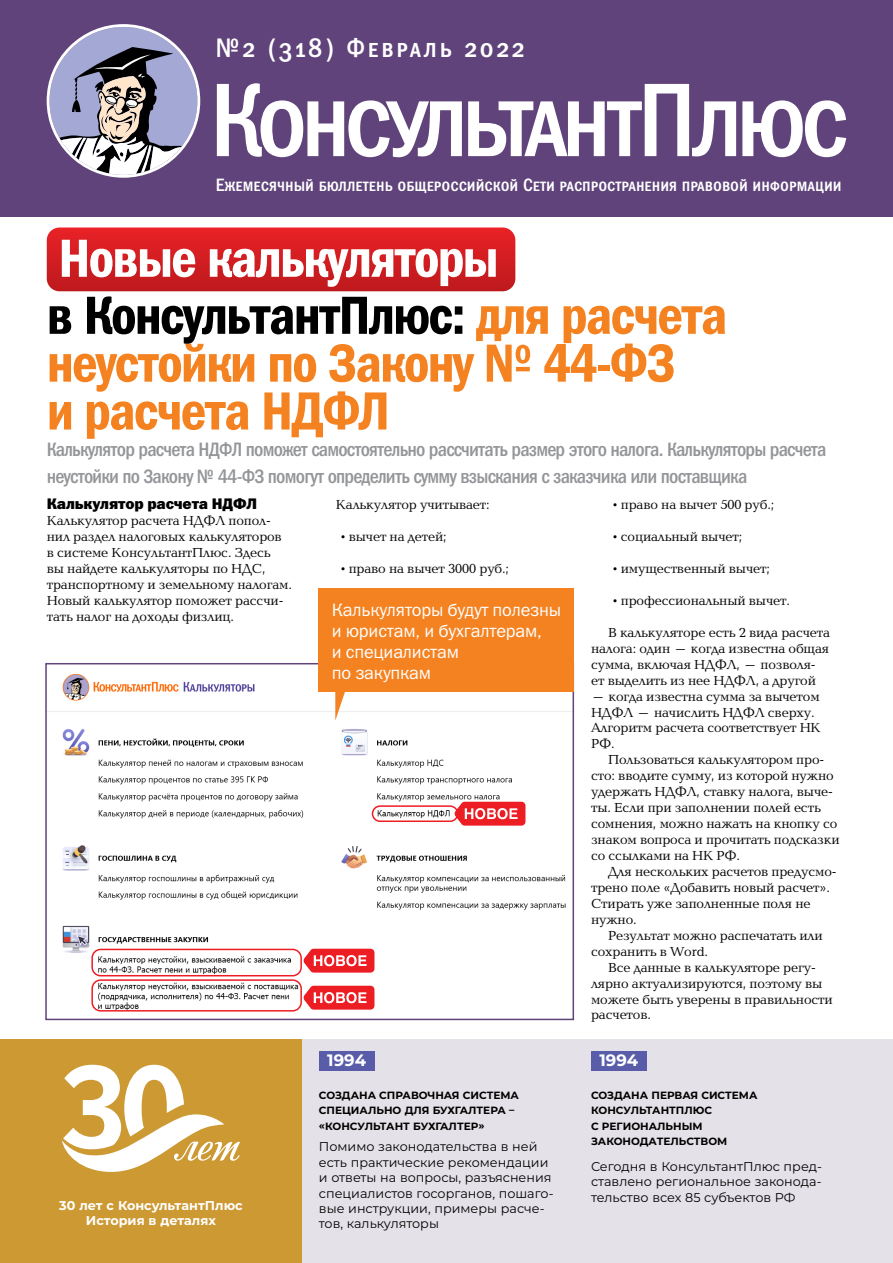
<style>
.page{position:relative;width:893px;height:1263px;background:#fff}
.page>*{position:absolute;margin:0;border:0;box-sizing:border-box;transform-origin:0 0}
.t1{font:54px/47.8px "Franklin Gothic Demi Cond C";letter-spacing:-.035em;color:#f58220}
.t2{font:54px "Franklin Gothic Demi Cond C";letter-spacing:-.035em;color:#fff}
.t3{font:27px "Franklin Gothic Medi Cond SCC";letter-spacing:.1em;color:#fff}
.t4{font:19.5px/26.5px "Franklin Gothic Medi Cond C";letter-spacing:-.04em;color:#939598}
.t5{font:18px "Franklin Gothic Medi Cond SCC";color:#fff}
.t6{font:18px/21px "Franklin Gothic Book C";letter-spacing:-.01em;color:#fff}
.t7{font:700 16.5px "Montserrat";color:#fff}
.t8{font:15.3px "Franklin Gothic Heavy C";letter-spacing:-.01em;color:#000}
.t9{font:13.5px/15.9px "Baltica C";letter-spacing:-.01em;color:#000}
.t10{font:12.75px/15.5px "Montserrat";color:#000}
.t11{font:700 12.75px/15px "Montserrat";color:#fff;text-align:center}
.t12{font:700 10.5px/15.3px "Montserrat";color:#000}
.s1{color:#000}
</style>
<div class="page">
<img style="left:48px;top:671px;width:523px;height:341px">
<div style="left:45px;top:663px;width:529px;height:357px;border:2px solid #5f437a"></div>
<div style="left:0;top:0;width:893px;height:217px;background:#5f437a"></div>
<div style="left:0;top:1039px;width:893px;height:224px;background:#e5e1e8"></div>
<div style="left:0;top:1039px;width:302px;height:224px;background:#c93"></div>
<svg style="left:454px;top:802px;width:71px;height:24px;background:#f15359"></svg>
<svg style="left:303px;top:949px;width:71px;height:23px"></svg>
<svg style="left:303px;top:986px;width:71px;height:24px"></svg>
<div style="left:372px;top:805px;width:86px;height:17px;border:2px solid #ed1d24;border-radius:8px"></div>
<div style="left:91px;top:949px;width:211px;height:27px;border:2px solid #ed1d24;border-radius:9px"></div>
<div style="left:91px;top:979px;width:211px;height:32px;border:2px solid #ed1d24;border-radius:9px"></div>
<svg style="left:335px;top:692px;width:23px;height:29px"></svg>
<svg style="left:47px;top:227px;width:468px;height:64px;background:#d32024"></svg>
<div style="left:319px;top:588px;width:255px;height:104px;background:#f58220"></div>
<svg style="left:217px;top:83px;width:245px;height:74px"></svg>
<svg style="left:468px;top:84px;width:268px;height:72px"></svg>
<svg style="left:742px;top:100px;width:104px;height:57px"></svg>
<svg style="left:47px;top:24px;width:153px;height:154px"></svg>
<svg style="left:62px;top:1065px;width:178px;height:107px"></svg>
<div style="left:319px;top:1052px;width:55px;height:19px;background:#595ca9"></div>
<div style="left:591px;top:1052px;width:56px;height:19px;background:#595ca9"></div>
<h2 class="t3" style="left:216px;top:33px;width:310px">№2 (318) Февраль 2022</h2>
<h3 class="t5" style="left:216px;top:175px;width:627px">Ежемесячный бюллетень общероссийской Сети распространения правовой информации</h3>
<h1 class="t2" style="left:58px;top:228px;width:442px">Новые калькуляторы</h1>
<h1 class="t1" style="left:47px;top:290px;width:682px"><span class="s1">в КонсультантПлюс:</span> для расчета неустойки по Закону № 44-ФЗ<br>и расчета НДФЛ</h1>
<h3 class="t4" style="left:47px;top:436px;width:781px">Калькулятор расчета НДФЛ поможет самостоятельно рассчитать размер этого налога. Калькуляторы расчета неустойки по Закону № 44-ФЗ помогут определить сумму взыскания с заказчика или поставщика</h3>
<p class="t8" style="left:47px;top:495px;width:212px">Калькулятор расчета НДФЛ</p>
<p class="t9" style="left:47px;top:513px;width:247px">Калькулятор расчета НДФЛ попол&shy;нил раздел налоговых калькуляторов в системе КонсультантПлюс. Здесь<br>вы найдете калькуляторы по НДС, транспортному и земельному налогам.<br>Новый калькулятор поможет рассчи&shy;тать налог на доходы физлиц.</p>
<p class="t9" style="left:610px;top:497px;width:166px">•право на вычет 500 руб.;</p>
<p class="t9" style="left:610px;top:529px;width:134px">•социальный вычет;</p>
<p class="t9" style="left:610px;top:561px;width:161px">•имущественный вычет;</p>
<p class="t9" style="left:610px;top:593px;width:181px">•профессиональный вычет.</p>
<p class="t9" style="left:591px;top:625px;width:241px;text-indent:17px">В калькуляторе есть 2 вида расчета налога: один – когда известна общая сумма, включая НДФЛ, – позволя&shy;ет выделить из нее НДФЛ, а другой</p>
<p class="t9" style="left:591px;top:689px;width:231px">– когда известна сумма за вычетом<br>НДФЛ – начислить НДФЛ сверху.<br>Алгоритм расчета соответствует НК<br>РФ.</p>
<p class="t9" style="left:591px;top:752px;width:250px;text-indent:17px">Пользоваться калькулятором про&shy;сто: вводите сумму, из которой нужно удержать НДФЛ, ставку налога, выче&shy;ты. Если при заполнении полей есть сомнения, можно нажать на кнопку со знаком вопроса и прочитать подсказки со ссылками на НК РФ.</p>
<p class="t9" style="left:591px;top:864px;width:247px;text-indent:17px">Для нескольких расчетов предусмо&shy;трено поле «Добавить новый расчет».<br>Стирать уже заполненные поля не нужно.</p>
<p class="t9" style="left:591px;top:928px;width:233px;text-indent:17px">Результат можно распечатать или сохранить в Word.</p>
<p class="t9" style="left:591px;top:960px;width:243px;text-indent:17px">Все данные в калькуляторе регу&shy;лярно актуализируются, поэтому вы можете быть уверены в правильности расчетов.</p>
<p class="t9" style="left:336px;top:497px;width:155px">Калькулятор учитывает:</p>
<p class="t9" style="left:338px;top:529px;width:110px">•вычет на детей;</p>
<p class="t9" style="left:338px;top:561px;width:173px">•право на вычет 3000 руб.;</p>
<h3 class="t6" style="left:332px;top:599px;width:231px">Калькуляторы будут полезны и юристам, и бухгалтерам,<br>и специалистам<br>по закупкам</h3>
<p class="t11" style="left:59px;top:1197px;width:185px">30 лет с КонсультантПлюс<br>История в деталях</p>
<p class="t7" style="left:327px;top:1048px;width:40px">1994</p>
<p class="t7" style="left:599px;top:1048px;width:40px">1994</p>
<p class="t12" style="left:319px;top:1087px;width:202px">СОЗДАНА СПРАВОЧНАЯ СИСТЕМА<br>СПЕЦИАЛЬНО ДЛЯ БУХГАЛТЕРА – «КОНСУЛЬТАНТ БУХГАЛТЕР»</p>
<p class="t12" style="left:591px;top:1087px;width:168px">СОЗДАНА ПЕРВАЯ СИСТЕМА<br>КОНСУЛЬТАНТПЛЮС<br>С РЕГИОНАЛЬНЫМ<br>ЗАКОНОДАТЕЛЬСТВОМ</p>
<p class="t10" style="left:319px;top:1139px;width:236px">Помимо законодательства в ней есть практические рекомендации и ответы на вопросы, разъяснения специалистов госорганов, пошаго&shy;вые инструкции, примеры расче&shy;тов, калькуляторы</p>
<p class="t10" style="left:591px;top:1158px;width:232px;text-align:justify">Сегодня в КонсультантПлюс пред&shy;ставлено региональное законода&shy;тельство всех 85 субъектов РФ</p>
</div>
